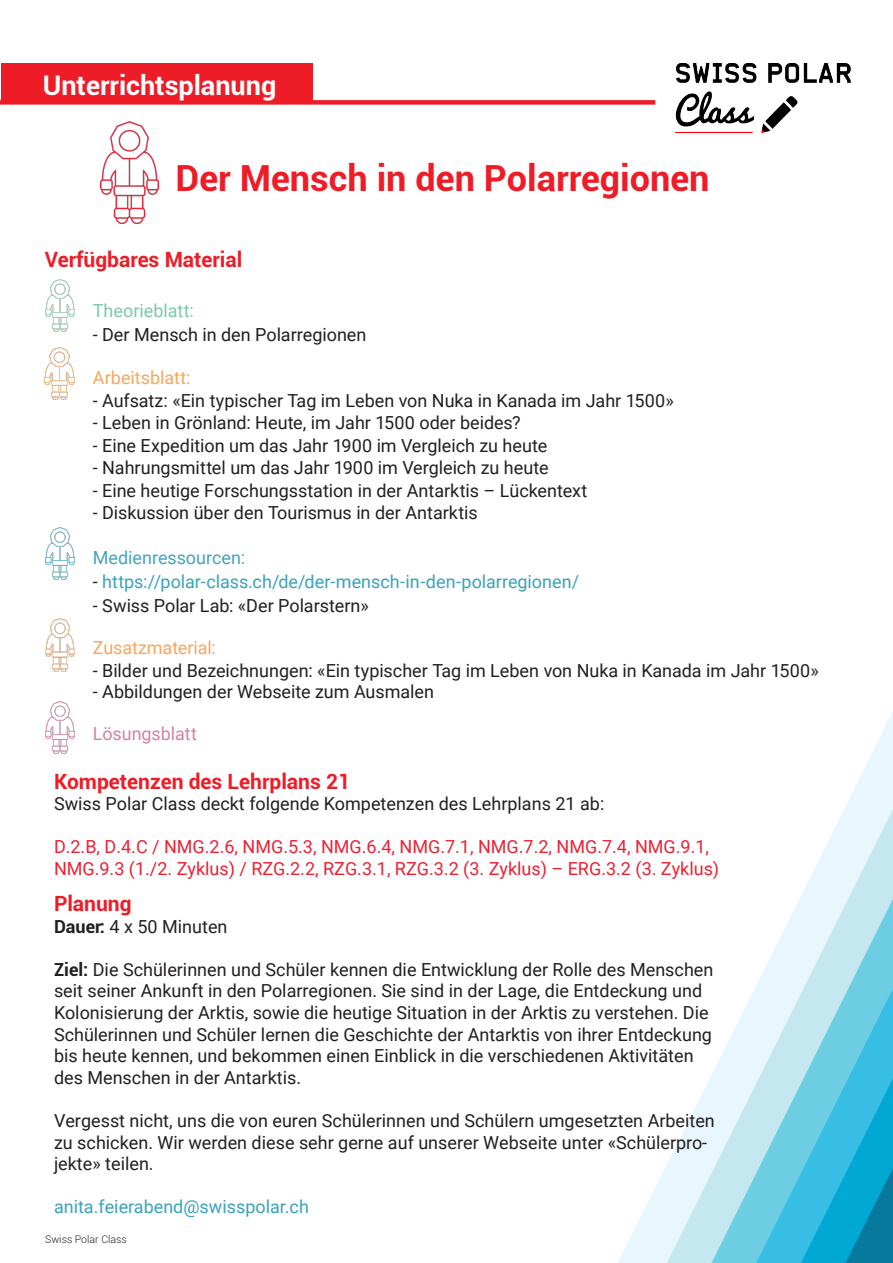
<style>
.page{position:relative;width:893px;height:1263px;background:#fff}
.page>*{position:absolute;margin:0;border:0;box-sizing:border-box;transform-origin:0 0}
.t1{font:700 36px "Roboto";color:#ee1c27}
.t2{font:700 27px "Roboto";color:#fff}
.t3{font:700 21px "Roboto";color:#ee1c27}
.t4{font:18px/21.6px "Roboto";color:#231f20}
.t5{font:18px/21.6px "Roboto";color:#eb2132}
.t6{font:18px "Roboto";color:#39a2bc}
.t7{font:18px "Roboto";color:#f9a55d}
.t8{font:18px "Roboto";color:#42a4be}
.t9{font:18px "Roboto";color:#7bc9a8}
.t10{font:18px "Roboto";color:#d1849f}
.t11{font:300 10.5px "Roboto";color:#231f20}
.s1{color:#231f20}
.s2{font-weight:700}
</style>
<div class="page">
<svg style="left:622px;top:720px;width:271px;height:543px"></svg>
<svg style="left:667px;top:809px;width:226px;height:454px"></svg>
<svg style="left:711px;top:899px;width:182px;height:364px"></svg>
<svg style="left:756px;top:988px;width:137px;height:275px;background:#5cc4e0"></svg>
<div style="left:1px;top:63px;width:311px;height:41px;background:#ee1c27"></div>
<div style="left:0;top:100px;width:655px;height:5px;background:#ee1c27"></div>
<img style="left:101px;top:122px;width:57px;height:101px">
<img style="left:675px;top:64px;width:176px;height:69px">
<img style="left:45px;top:279px;width:30px;height:53px">
<img style="left:45px;top:347px;width:30px;height:53px">
<img style="left:45px;top:618px;width:30px;height:53px">
<img style="left:45px;top:527px;width:30px;height:53px">
<img style="left:45px;top:701px;width:30px;height:53px">
<h2 class="t2" style="left:43px;top:66px;width:235px">Unterrichtsplanung</h2>
<h1 class="t1" style="left:176px;top:153px;width:535px">Der Mensch in den Polarregionen</h1>
<p class="t3" style="left:45px;top:245px;width:199px">Verfügbares Material</p>
<p class="t9" style="left:93px;top:298px;width:103px">Theorieblatt:</p>
<p class="t4" style="left:93px;top:323px;width:275px">- Der Mensch in den Polarregionen</p>
<p class="t7" style="left:93px;top:365px;width:99px">Arbeitsblatt:</p>
<p class="t4" style="left:93px;top:389px;width:583px">- Aufsatz: «Ein typischer Tag im Leben von Nuka in Kanada im Jahr 1500»</p>
<p class="t4" style="left:93px;top:411px;width:429px">- Leben in Grönland: Heute, im Jahr 1500 oder beides?</p>
<p class="t4" style="left:93px;top:434px;width:456px">- Eine Expedition um das Jahr 1900 im Vergleich zu heute</p>
<p class="t4" style="left:93px;top:456px;width:457px">- Nahrungsmittel um das Jahr 1900 im Vergleich zu heute</p>
<p class="t4" style="left:93px;top:479px;width:496px">- Eine heutige Forschungsstation in der Antarktis – Lückentext</p>
<p class="t4" style="left:93px;top:501px;width:386px">- Diskussion über den Tourismus in der Antarktis</p>
<p class="t8" style="left:93px;top:545px;width:154px">Medienressourcen:</p>
<p class="t6" style="left:93px;top:569px;width:488px"><span class="s1">-</span> https://polar-class.ch/de/der-mensch-in-den-polarregionen/</p>
<p class="t4" style="left:93px;top:594px;width:277px">- Swiss Polar Lab: «Der Polarstern»</p>
<p class="t7" style="left:93px;top:635px;width:125px">Zusatzmaterial:</p>
<p class="t4" style="left:93px;top:659px;width:727px">- Bilder und Bezeichnungen: «Ein typischer Tag im Leben von Nuka in Kanada im Jahr 1500»</p>
<p class="t4" style="left:93px;top:680px;width:343px">- Abbildungen der Webseite zum Ausmalen</p>
<p class="t10" style="left:93px;top:721px;width:106px">Lösungsblatt</p>
<p class="t3" style="left:54px;top:766px;width:298px">Kompetenzen des Lehrplans 21</p>
<p class="t4" style="left:54px;top:792px;width:552px">Swiss Polar Class deckt folgende Kompetenzen des Lehrplans 21 ab:</p>
<p class="t5" style="left:54px;top:835px;width:667px">D.2.B, D.4.C / NMG.2.6, NMG.5.3, NMG.6.4, NMG.7.1, NMG.7.2, NMG.7.4, NMG.9.1,<br>NMG.9.3 (1./2. Zyklus) / RZG.2.2, RZG.3.1, RZG.3.2 (3. Zyklus) – ERG.3.2 (3. Zyklus)</p>
<p class="t3" style="left:54px;top:889px;width:79px">Planung</p>
<p class="t4" style="left:54px;top:915px;width:175px"><span class="s2">Dauer:</span> 4 x 50 Minuten</p>
<p class="t4" style="left:54px;top:958px;width:661px"><span class="s2">Ziel:</span> Die Schülerinnen und Schüler kennen die Entwicklung der Rolle des Menschen seit seiner Ankunft in den Polarregionen. Sie sind in der Lage, die Entdeckung und Kolonisierung der Arktis, sowie die heutige Situation in der Arktis zu verstehen. Die Schülerinnen und Schüler lernen die Geschichte der Antarktis von ihrer Entdeckung bis heute kennen, und bekommen einen Einblick in die verschiedenen Aktivitäten des Menschen in der Antarktis.</p>
<p class="t4" style="left:54px;top:1109px;width:662px">Vergesst nicht, uns die von euren Schülerinnen und Schülern umgesetzten Arbeiten zu schicken. Wir werden diese sehr gerne auf unserer Webseite unter «Schülerpro&shy;jekte» teilen.</p>
<p class="t6" style="left:54px;top:1194px;width:256px">anita.feierabend@swisspolar.ch</p>
<p class="t11" style="left:45px;top:1232px;width:83px">Swiss Polar Class</p>
</div>
